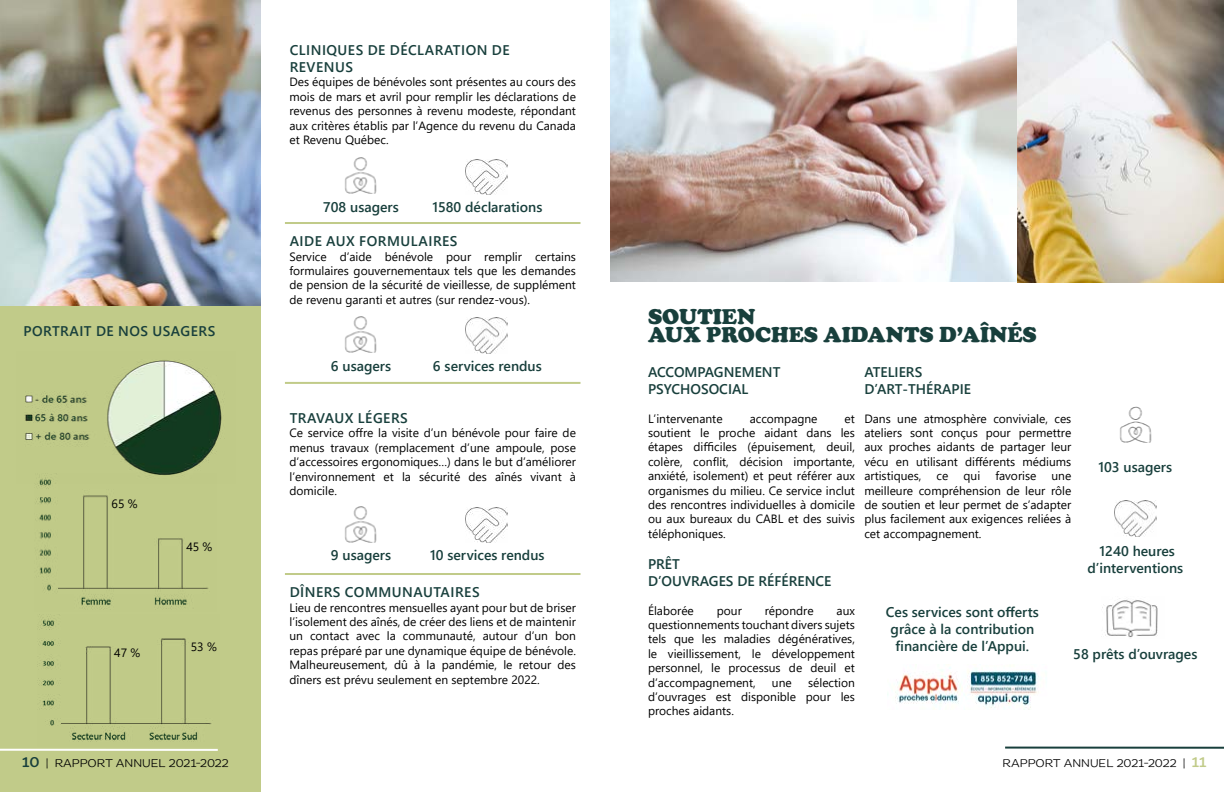
<style>
.page{position:relative;width:1224px;height:792px;background:#fff}
.page>*{position:absolute;margin:0;border:0;box-sizing:border-box;transform-origin:0 0}
.t1{font:900 22px/18px "Cooper";color:#183f3c}
.t2{font:600 14px/16.8px "Segoe UI";color:#183f3c}
.t3{font:600 14px/16.8px "Segoe UI";letter-spacing:.035em;color:#183f3c}
.t4{font:12px/14.4px "Segoe UI";color:#000;text-align:justify}
.t5{font:12px "Marigny";color:#000}
.s1{font-style:inherit}
.s2{font-weight:500;font-size:15px;color:#183f3c}
.s3{font-weight:500;font-size:15px;color:#c1cb89}
</style>
<div class="page">
<hr style="left:1005px;top:747px;width:219px;height:2px;background:#183f3c">
<div style="left:0;top:306px;width:261px;height:486px;background:#c1cb89"></div>
<hr style="left:0;top:749px;width:218px;height:2px;background:#fff">
<hr style="left:285px;top:222px;width:295px;height:2px;background:#c1cb89">
<hr style="left:285px;top:382px;width:295px;height:2px;background:#c1cb89">
<hr style="left:285px;top:573px;width:295px;height:2px;background:#c1cb89">
<img style="left:0;top:0;width:261px;height:306px">
<img style="left:611px;top:0;width:613px;height:283px">
<img style="left:887px;top:667px;width:151px;height:41px">
<img style="left:345px;top:157px;width:32px;height:37px">
<img style="left:465px;top:159px;width:43px;height:35px">
<img style="left:345px;top:316px;width:32px;height:37px">
<img style="left:465px;top:318px;width:43px;height:35px">
<img style="left:345px;top:506px;width:32px;height:37px">
<img style="left:465px;top:508px;width:43px;height:35px">
<img style="left:38px;top:614px;width:174px;height:128px">
<img style="left:36px;top:483px;width:173px;height:126px">
<img style="left:25px;top:360px;width:198px;height:123px">
<img style="left:1120px;top:406px;width:32px;height:37px">
<img style="left:1114px;top:501px;width:42px;height:35px">
<img style="left:1102px;top:598px;width:56px;height:40px">
<p class="t3" style="left:290px;top:41px;width:222px">CLINIQUES DE DÉCLARATION DE<br>REVENUS</p>
<p class="t4" style="left:289px;top:74px;width:288px">Des équipes de bénévoles sont présentes au cours des mois de mars et avril pour remplir les déclarations de revenus des personnes à revenu modeste, répondant aux critères établis par l’Agence du revenu du Canada et Revenu Québec.</p>
<p class="t2" style="left:323px;top:197px;width:77px">708 usagers</p>
<p class="t2" style="left:432px;top:197px;width:111px">1580 déclarations</p>
<p class="t3" style="left:23px;top:322px;width:193px">PORTRAIT DE NOS USAGERS</p>
<p class="t4" style="left:112px;top:495px;width:28px">65 %</p>
<p class="t4" style="left:114px;top:645px;width:28px">47 %</p>
<p class="t4" style="left:186px;top:539px;width:28px">45 %</p>
<p class="t4" style="left:191px;top:638px;width:28px">53 %</p>
<p class="t3" style="left:290px;top:232px;width:169px">AIDE AUX FORMULAIRES</p>
<p class="t4" style="left:289px;top:248px;width:288px">Service d’aide bénévole pour remplir certains formulaires gouvernementaux tels que les demandes de pension de la sécurité de vieillesse, de supplément de revenu garanti et autres (sur rendez-vous).</p>
<p class="t2" style="left:331px;top:356px;width:62px">6 usagers</p>
<p class="t2" style="left:433px;top:356px;width:110px">6 services rendus</p>
<p class="t3" style="left:290px;top:408px;width:120px">TRAVAUX LÉGERS</p>
<p class="t4" style="left:289px;top:425px;width:288px">Ce service offre la visite d’un bénévole pour faire de menus travaux (remplacement d’une ampoule, pose d’accessoires ergonomiques…) dans le but d’améliorer l’environnement et la sécurité des aînés vivant à domicile.</p>
<p class="t2" style="left:331px;top:546px;width:62px">9 usagers</p>
<p class="t2" style="left:430px;top:546px;width:116px">10 services rendus</p>
<p class="t3" style="left:290px;top:583px;width:191px">DÎNERS COMMUNAUTAIRES</p>
<p class="t4" style="left:289px;top:599px;width:288px">Lieu de rencontres mensuelles ayant pour but de briser l’isolement des aînés, de créer des liens et de maintenir un contact avec la communauté, autour d’un bon repas préparé par une dynamique équipe de bénévole.<br>Malheureusement, dû à la pandémie, le retour des dîners est prévu seulement en septembre 2022.</p>
<h1 class="t1" style="left:648px;top:308px;width:390px"><span class="s1">SOUTIEN<br>AUX PRO</span>CHES AIDANTS D’AÎNÉS</h1>
<p class="t2" style="left:648px;top:362px;width:134px">ACCOMPAGNEMENT<br>PSYCHOSOCIAL</p>
<p class="t4" style="left:648px;top:410px;width:76px">L’intervenante</p>
<p class="t4" style="left:750px;top:410px;width:69px">accompagne</p>
<p class="t4" style="left:648px;top:410px;width:209px;text-indent:197px">et soutient le proche aidant dans les étapes difficiles (épuisement, deuil, colère, conflit, décision importante, anxiété, isolement) et peut référer aux organismes du milieu. Ce service inclut des rencontres individuelles à domicile ou aux bureaux du CABL et des suivis téléphoniques.</p>
<p class="t2" style="left:648px;top:554px;width:185px">PRÊT<br>D’OUVRAGES DE RÉFÉRENCE</p>
<p class="t4" style="left:648px;top:602px;width:47px">Élaborée</p>
<p class="t4" style="left:717px;top:602px;width:27px">pour</p>
<p class="t4" style="left:765px;top:602px;width:50px">répondre</p>
<p class="t4" style="left:648px;top:602px;width:209px;text-indent:189px">aux questionnements touchant divers sujets tels que les maladies dégénératives, le vieillissement, le développement personnel, le processus de deuil et d’accompagnement,</p>
<p class="t4" style="left:648px;top:674px;width:208px;text-indent:160px">sélection d’ouvrages est disponible pour les proches aidants.</p>
<p class="t4" style="left:772px;top:674px;width:21px">une</p>
<p class="t2" style="left:864px;top:362px;width:108px">ATELIERS<br>D’ART-THÉRAPIE</p>
<p class="t4" style="left:864px;top:410px;width:209px">Dans une atmosphère conviviale, ces ateliers sont conçus pour permettre aux proches aidants de partager leur vécu en utilisant différents médiums artistiques,</p>
<p class="t4" style="left:937px;top:468px;width:13px">ce</p>
<p class="t4" style="left:964px;top:468px;width:18px">qui</p>
<p class="t4" style="left:995px;top:468px;width:43px">favorise</p>
<p class="t4" style="left:864px;top:468px;width:209px;text-indent:187px">une meilleure compréhension de leur rôle de soutien et leur permet de s’adapter plus facilement aux exigences reliées à cet accompagnement.</p>
<p class="t2" style="left:1099px;top:458px;width:75px">103 usagers</p>
<p class="t2" style="left:1087px;top:541px;width:97px;text-align:center">1240 heures d’interventions</p>
<p class="t2" style="left:886px;top:603px;width:155px;text-align:center">Ces services sont offerts grâce à la contribution financière de l’Appui.</p>
<p class="t2" style="left:1073px;top:645px;width:126px">58 prêts d’ouvrages</p>
<p class="t5" style="left:22px;top:756px;width:208px"><span class="s2">10</span> | RAPPORT ANNUEL 2021-2022</p>
<p class="t5" style="left:1003px;top:756px;width:206px">RAPPORT ANNUEL 2021-2022 | <span class="s3">11</span></p>
</div>
